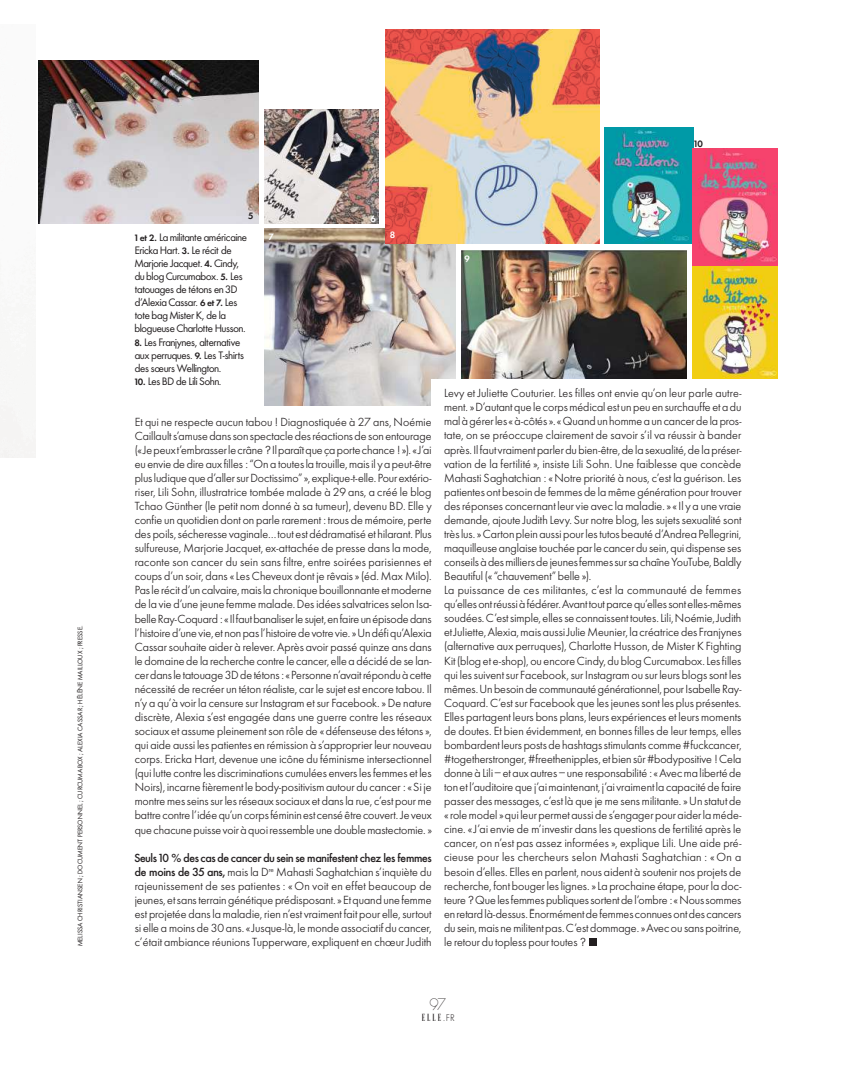
<style>
.page{position:relative;width:851px;height:1081px;background:#fff}
.page>*{position:absolute;margin:0;border:0;box-sizing:border-box;transform-origin:0 0}
.t1{font:200 17.5px "Elle Gabor";color:#231f20}
.t2{font:12.25px/14.1px "Elle Gabor Text";letter-spacing:-.005em;color:#231f20;text-align:justify}
.t3{font:500 12.25px "Elle Gabor";letter-spacing:-.01em;color:#231f20}
.t4{font:11.25px/13.1px "Elle Gabor";letter-spacing:-.015em;color:#231f20}
.t5{font:600 9.62px "Elle Gabor";color:#fff}
.t6{font:600 9.62px "Elle Gabor";color:#231f20}
.t7{font:9.25px "Ellelogo";color:#231f20}
.t8{font:7px "Elle Gabor";letter-spacing:.005em;color:#231f20}
.s1{font-weight:600;font-size:9.62px}
.s2{font-family:"Elle Gabor";font-weight:500}
.s3{font-family:"Elle Gabor";font-weight:300;font-size:10.12px}
</style>
<div class="page">
<img style="left:264px;top:229px;width:191px;height:177px">
<img style="left:461px;top:251px;width:225px;height:128px">
<img style="left:385px;top:29px;width:214px;height:214px">
<img style="left:604px;top:127px;width:89px;height:116px">
<img style="left:692px;top:149px;width:85px;height:230px">
<img style="left:38px;top:60px;width:221px;height:163px">
<img style="left:264px;top:110px;width:114px;height:113px">
<div style="left:431px;top:379px;width:69px;height:59px;background:#fff"></div>
<div style="left:589px;top:938px;width:8px;height:8px;background:#231f20"></div>
<p class="t8" style="left:77px;top:946px;width:322px;rotate:-90deg">melissa christiansen ; document personnel ; curcumabox ; alexia cassar ; hélène mailloux ; presse.</p>
<p class="t6" style="left:694px;top:138px;width:10px">10</p>
<p class="t6" style="left:248px;top:210px;width:7px">5</p>
<p class="t4" style="left:135px;top:231px;width:114px"><span class="s1">1 et 2.</span> la militante américaine ericka hart. <span class="s1">3.</span> le récit de marjorie Jacquet. <span class="s1">4.</span> cindy, du blog curcumabox. <span class="s1">5.</span> les tatouages de tétons en 3d d’alexia cassar. <span class="s1">6 et 7.</span> les tote bag mister K, de la blogueuse charlotte husson.</p>
<p class="t4" style="left:135px;top:336px;width:111px"><span class="s1">8.</span> les Franjynes, alternative aux perruques. <span class="s1">9.</span> les t-shirts des sœurs Wellington.</p>
<p class="t4" style="left:135px;top:376px;width:88px"><span class="s1">10.</span> les bd de lili sohn.</p>
<p class="t5" style="left:269px;top:231px;width:6px">7</p>
<p class="t5" style="left:370px;top:213px;width:7px">6</p>
<p class="t5" style="left:390px;top:229px;width:6px">8</p>
<p class="t2" style="left:135px;top:415px;width:298px">Et qui ne respecte aucun tabou ! Diagnostiquée à 27 ans, Noémie Caillault s’amuse dans son spectacle des réactions de son entourage («Je peux t’embrasser le crâne? Il paraît que ça porte chance !»). «J’ai eu envie de dire aux filles: “On a toutes la trouille, mais il y a peut-être plus ludique que d’aller sur Doctissimo”», explique-t-elle. Pour extério&shy;riser, Lili Sohn, illustratrice tombée malade à 29 ans, a créé le blog Tchao Günther (le petit nom donné à sa tumeur), devenu BD. Elle y confie un quotidien dont on parle rarement : trous de mémoire, perte des poils, sécheresse vaginale… tout est dédramatisé et hilarant. Plus sulfureuse, Marjorie Jacquet, ex-attachée de presse dans la mode, raconte son cancer du sein sans filtre, entre soirées parisiennes et coups d’un soir, dans «Les Cheveux dont je rêvais» (éd. Max Milo).<br>Pas le récit d’un calvaire, mais la chronique bouillonnante et moderne de la vie d’une jeune femme malade. Des idées salvatrices selon Isa&shy;belle Ray-Coquard: «Il faut banaliser le sujet, en faire un épisode dans l’histoire d’une vie, et non pas l’histoire de votre vie.» Un défi qu’Alexia Cassar souhaite aider à relever. Après avoir passé quinze ans dans le domaine de la recherche contre le cancer, elle a décidé de se lan&shy;cer dans le tatouage 3D de tétons : « Personne n’avait répondu à cette nécessité de recréer un téton réaliste, car le sujet est encore tabou. Il n’y a qu’à voir la censure sur Instagram et sur Facebook.» De nature discrète, Alexia s’est engagée dans une guerre contre les réseaux sociaux et assume pleinement son rôle de « défenseuse des tétons», qui aide aussi les patientes en rémission à s’approprier leur nouveau corps. Ericka Hart, devenue une icône du féminisme intersectionnel (qui lutte contre les discriminations cumulées envers les femmes et les Noirs), incarne fièrement le body-positivism autour du cancer : « Si je montre mes seins sur les réseaux sociaux et dans la rue, c’est pour me battre contre l’idée qu’un corps féminin est censé être couvert. Je veux que chacune puisse voir à quoi ressemble une double mastectomie.»</p>
<p class="t3" style="left:135px;top:852px;width:298px">Seuls 10 % des cas de cancer du sein se manifestent chez les femmes</p>
<p class="t2" style="left:135px;top:865px;width:298px"><span class="s2">de moins de 35 ans,</span> mais la D<sup>re</sup> Mahasti Saghatchian s’inquiète du rajeunissement de ses patientes : « On voit en effet beaucoup de jeunes, et sans terrain génétique prédisposant.» Et quand une femme est projetée dans la maladie, rien n’est vraiment fait pour elle, surtout si elle a moins de 30 ans. «Jusque-là, le monde associatif du cancer, c’était ambiance réunions Tupperware, expliquent en chœur Judith</p>
<p class="t5" style="left:464px;top:253px;width:7px">9</p>
<p class="t2" style="left:444px;top:387px;width:299px;text-align:left">Levy et Juliette Couturier. Les filles ont envie qu’on leur parle autre&shy;ment.» D’autant que le corps médical est un peu en surchauffe et a du mal à gérer les « à-côtés». «Quand un homme a un cancer de la pros&shy;tate, on se préoccupe clairement de savoir s’il va réussir à bander après. Il faut vraiment parler du bien-être, de la sexualité, de la préser&shy;vation de la fertilité », insiste Lili Sohn. Une faiblesse que concède Mahasti Saghatchian : «Notre priorité à nous, c’est la guérison. Les patientes ont besoin de femmes de la même génération pour trouver des réponses concernant leur vie avec la maladie.» «Il y a une vraie demande, ajoute Judith Levy. Sur notre blog, les sujets sexualité sont très lus.» Carton plein aussi pour les tutos beauté d’Andrea Pellegrini, maquilleuse anglaise touchée par le cancer du sein, qui dispense ses conseils à des milliers de jeunes femmes sur sa chaîne YouTube, Baldly Beautiful («“chauvement” belle »).<br>La puissance de ces militantes, c’est la communauté de femmes qu’elles ont réussi à fédérer. Avant tout parce qu’elles sont elles-mêmes soudées. C’est simple, elles se connaissent toutes. Lili, Noémie, Judith et Juliette, Alexia, mais aussi Julie Meunier, la créatrice des Franjynes (alternative aux perruques), Charlotte Husson, de Mister K Fighting Kit (blog et e-shop), ou encore Cindy, du blog Curcumabox. Les filles qui les suivent sur Facebook, sur Instagram ou sur leurs blogs sont les mêmes. Un besoin de communauté générationnel, pour Isabelle Ray-Coquard. C’est sur Facebook que les jeunes sont les plus présentes.<br>Elles partagent leurs bons plans, leurs expériences et leurs moments de doutes. Et bien évidemment, en bonnes filles de leur temps, elles bombardent leurs posts de hashtags stimulants comme #fuckcancer, #togetherstronger, #freethenipples, et bien sûr #bodypositive ! Cela donne à Lili – et aux autres – une responsabilité : «Avec ma liberté de ton et l’auditoire que j’ai maintenant, j’ai vraiment la capacité de faire passer des messages, c’est là que je me sens militante.» Un statut de «role model» qui leur permet aussi de s’engager pour aider la méde&shy;cine. «J’ai envie de m’investir dans les questions de fertilité après le cancer, on n’est pas assez informées », explique Lili. Une aide pré&shy;cieuse pour les chercheurs selon Mahasti Saghatchian : « On a besoin d’elles. Elles en parlent, nous aident à soutenir nos projets de recherche, font bouger les lignes.» La prochaine étape, pour la doc&shy;teure? Que les femmes publiques sortent de l’ombre: «Nous sommes en retard là-dessus. Énormément de femmes connues ont des cancers du sein, mais ne militent pas. C’est dommage.» Avec ou sans poitrine, le retour du topless pour toutes ?</p>
<h1 class="t1" style="left:429px;top:993px;width:18px">97</h1>
<p class="t7" style="left:421px;top:1012px;width:35px">ELLE<span class="s3">.FR</span></p>
</div>
